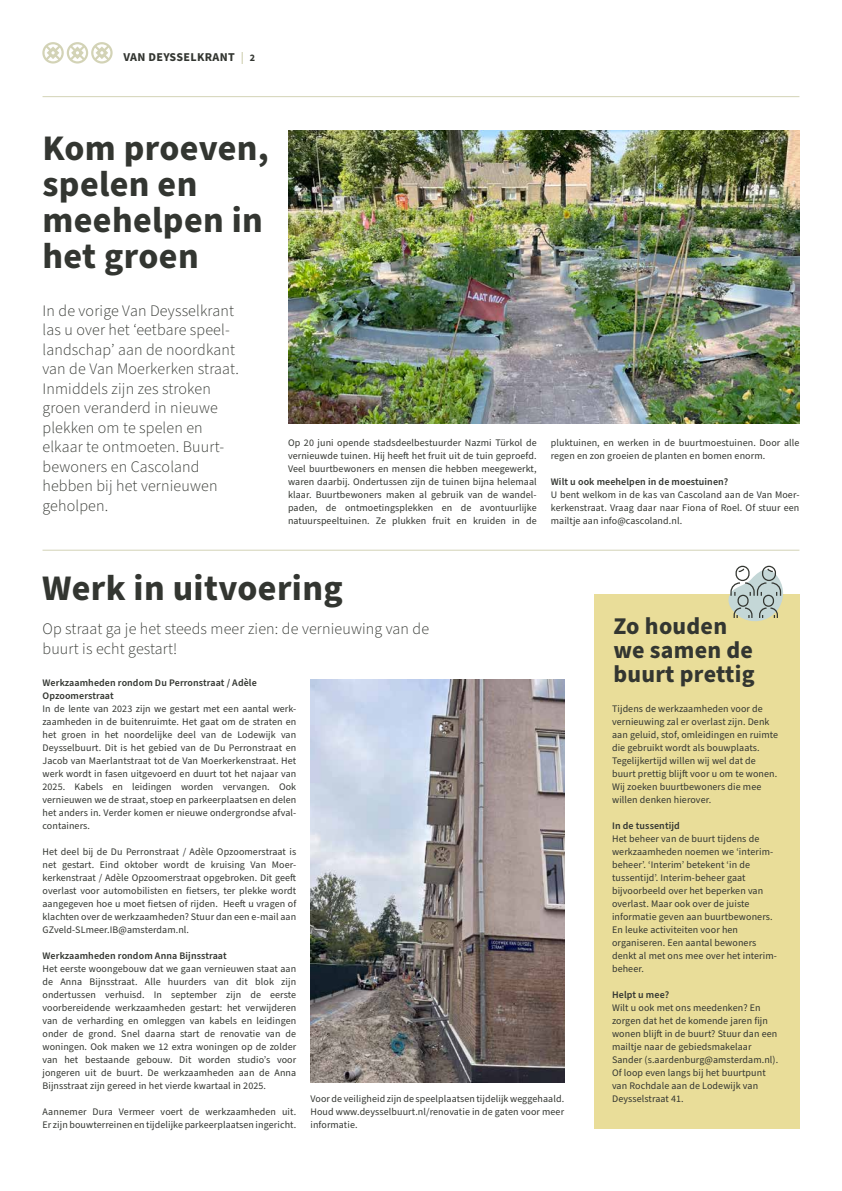
<style>
.page{position:relative;width:842px;height:1191px;background:#fff}
.page>*{position:absolute;margin:0;border:0;box-sizing:border-box;transform-origin:0 0}
.t1{font:700 36px/36px "Source Sans Pro";letter-spacing:.01em;color:#333631}
.t2{font:700 24px/24px "Source Sans Pro";letter-spacing:.01em;color:#333631}
.t3{font:300 16px/19.5px "Source Sans Pro";letter-spacing:.01em;color:#333631}
.t4{font:700 12px "Source Sans Pro";letter-spacing:.03em;color:#333631}
.t5{font:10px/13px "Source Sans Pro";letter-spacing:.01em;color:#333631;text-align:justify}
.t6{font:600 10px/13px "Source Sans Pro";letter-spacing:.01em;color:#333631}
.s1{color:#d3d3b6}
.s2{font-size:10px}
</style>
<div class="page">
<svg style="left:43px;top:42px;width:70px;height:22px"></svg>
<hr style="left:43px;top:96px;width:756px;height:1px;background:#d3d3b6">
<hr style="left:43px;top:550px;width:756px;height:1px;background:#d3d3b6">
<img style="left:288px;top:130px;width:511px;height:293px">
<div style="left:594px;top:594px;width:205px;height:534px;background:#e9dd99"></div>
<svg style="left:728px;top:565px;width:55px;height:57px"></svg>
<img style="left:311px;top:679px;width:253px;height:403px">
<p class="t4" style="left:123px;top:49px;width:133px">VAN DEYSSELKRANT <span class="s1">|</span> <span class="s2">2</span></p>
<h1 class="t1" style="left:43px;top:131px;width:228px">Kom proeven, spelen en meehelpen in het groen</h1>
<p class="t3" style="left:43px;top:301px;width:198px">In de vorige Van Deysselkrant las u over het ‘eetbare speel&shy;landschap’ aan de noordkant van de Van Moerkerken straat.<br>Inmiddels zijn zes stroken groen veranderd in nieuwe plekken om te spelen en elkaar te ontmoeten. Buurt&shy;bewoners en Cascoland hebben bij het vernieuwen geholpen.</p>
<p class="t5" style="left:288px;top:436px;width:250px">Op 20 juni opende stadsdeel bestuurder Nazmi Türkol de vernieuwde tuinen. Hij heeft het fruit uit de tuin geproefd.<br>Veel buurt bewoners en mensen die hebben meegewerkt, waren daarbij. Onder tussen zijn de tuinen bijna helemaal klaar. Buurtbewoners maken al gebruik van de wandel&shy;paden, de ontmoetings plekken en de avontuurlijke natuur speeltuinen. Ze plukken fruit en kruiden in de</p>
<p class="t5" style="left:551px;top:436px;width:250px">pluktuinen, en werken in de buurtmoestuinen. Door alle regen en zon groeien de planten en bomen enorm.</p>
<p class="t6" style="left:551px;top:475px;width:179px">Wilt u ook meehelpen in de moestuinen?</p>
<p class="t5" style="left:551px;top:488px;width:250px">U bent welkom in de kas van Cascoland aan de Van Moer&shy;kerkenstraat. Vraag daar naar Fiona of Roel. Of stuur een mailtje aan info@cascoland.nl.</p>
<h1 class="t1" style="left:42px;top:570px;width:302px">Werk in uitvoering</h1>
<h3 class="t3" style="left:43px;top:619px;width:388px">Op straat ga je het steeds meer zien: de vernieuwing van de buurt is echt gestart!</h3>
<p class="t6" style="left:43px;top:676px;width:216px">Werkzaamheden rondom Du Perronstraat / Adèle<br>Opzoomerstraat</p>
<p class="t5" style="left:43px;top:702px;width:255px">In de lente van 2023 zijn we gestart met een aantal werk&shy;zaamheden in de buitenruimte. Het gaat om de straten en het groen in het noordelijke deel van de Lodewijk van Deysselbuurt. Dit is het gebied van de Du Perronstraat en Jacob van Maerlantstraat tot de Van Moerkerkenstraat. Het werk wordt in fasen uitgevoerd en duurt tot het najaar van 2025. Kabels en leidingen worden vervangen. Ook vernieuwen we de straat, stoep en parkeerplaatsen en delen het anders in. Verder komen er nieuwe ondergrondse afval&shy;containers.</p>
<p class="t5" style="left:43px;top:845px;width:255px">Het deel bij de Du Perronstraat / Adèle Opzoomerstraat is net gestart. Eind oktober wordt de kruising Van Moer&shy;kerkenstraat / Adèle Opzoomerstraat opgebroken. Dit geeft overlast voor automobilisten en fietsers, ter plekke wordt aangegeven hoe u moet fietsen of rijden. Heeft u vragen of klachten over de werkzaamheden? Stuur dan een e-mail aan GZveld-SLmeer.IB@amsterdam.nl.</p>
<p class="t6" style="left:43px;top:949px;width:186px">Werkzaamheden rondom Anna Bijnsstraat</p>
<p class="t5" style="left:43px;top:962px;width:255px">Het eerste woongebouw dat we gaan vernieuwen staat aan de Anna Bijnsstraat. Alle huurders van dit blok zijn ondertussen verhuisd. In september zijn de eerste voorbereidende werkzaamheden gestart: het verwijderen van de verharding en omleggen van kabels en leidingen onder de grond. Snel daarna start de renovatie van de woningen. Ook maken we 12 extra woningen op de zolder van het bestaande gebouw. Dit worden studio’s voor jongeren uit de buurt. De werkzaamheden aan de Anna Bijnsstraat zijn gereed in het vierde kwartaal in 2025.</p>
<p class="t5" style="left:43px;top:1105px;width:255px">Aannemer Dura Vermeer voert de werkzaamheden uit.<br>Er zijn bouwterreinen en tijdelijke parkeerplaatsen ingericht.</p>
<p class="t5" style="left:310px;top:1092px;width:255px">Voor de veiligheid zijn de speelplaatsen tijdelijk weggehaald.<br>Houd www.deysselbuurt.nl/renovatie in de gaten voor meer informatie.</p>
<h2 class="t2" style="left:613px;top:615px;width:143px">Zo houden we samen de buurt prettig</h2>
<p class="t5" style="left:612px;top:702px;width:168px;text-align:left">Tijdens de werkzaamheden voor de vernieuwing zal er overlast zijn. Denk aan geluid, stof, omleidingen en ruimte die gebruikt wordt als bouwplaats.<br>Tegelijkertijd willen wij wel dat de buurt prettig blijft voor u om te wonen.<br>Wij zoeken buurt bewoners die mee willen denken hierover.</p>
<p class="t6" style="left:612px;top:819px;width:69px">In de tussentijd</p>
<p class="t5" style="left:612px;top:832px;width:166px;text-align:left">Het beheer van de buurt tijdens de werkzaamheden noemen we ‘interim-- beheer’. ‘Interim’ betekent ‘in de tussentijd’. Interim-beheer gaat bijvoorbeeld over het beperken van overlast. Maar ook over de juiste informatie geven aan buurtbewoners.<br>En leuke activiteiten voor hen organiseren. Een aantal bewoners denkt al met ons mee over het interim&shy;beheer.</p>
<p class="t6" style="left:612px;top:988px;width:59px">Helpt u mee?</p>
<p class="t5" style="left:612px;top:1001px;width:168px;text-align:left">Wilt u ook met ons meedenken? En zorgen dat het de komende jaren fijn wonen blijft in de buurt? Stuur dan een mailtje naar de gebiedsmakelaar<br>Sander (s.aardenburg@amsterdam.nl).<br>Of loop even langs bij het buurtpunt van Rochdale aan de Lodewijk van<br>Deysselstraat 41.</p>
</div>
